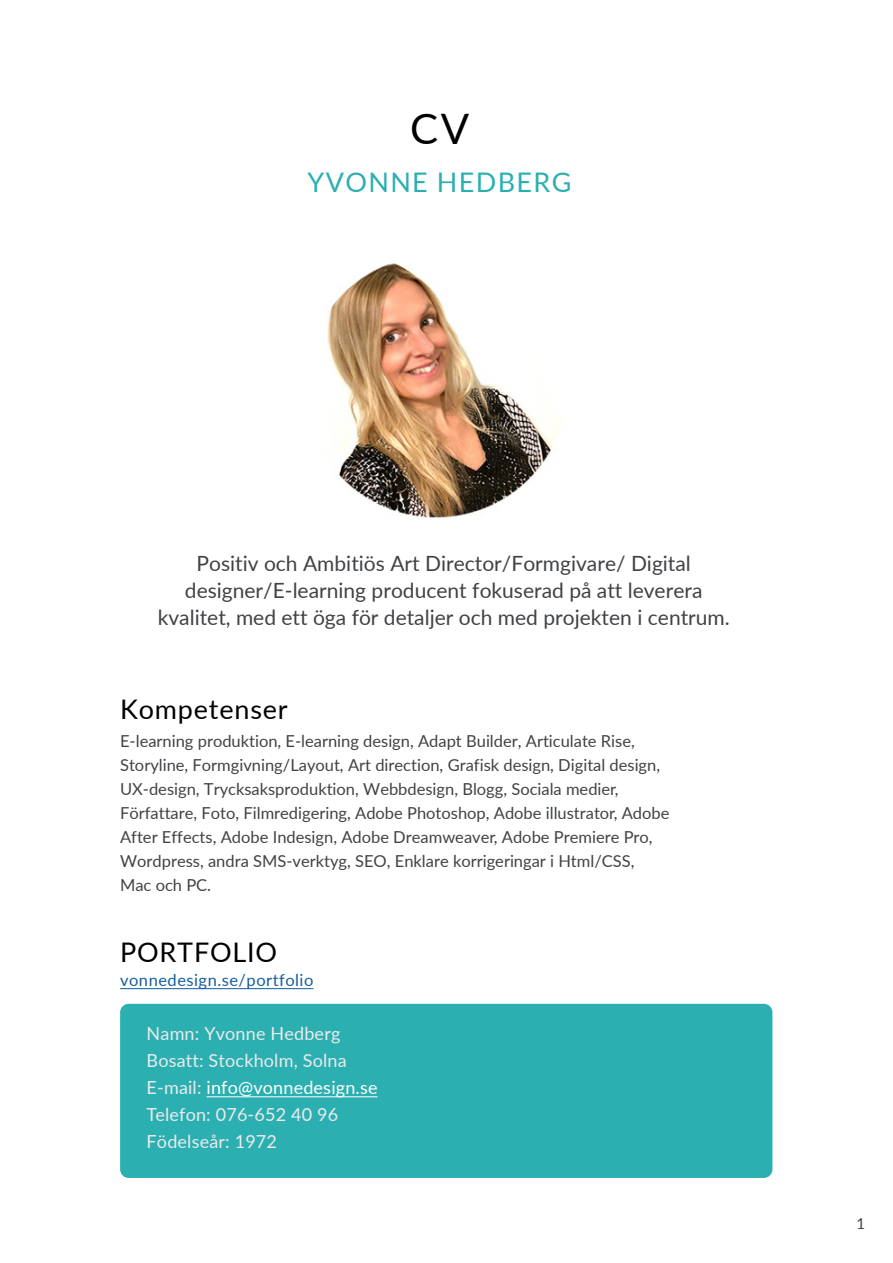
<style>
.page{position:relative;width:893px;height:1263px;background:#fff}
.page>*{position:absolute;margin:0;border:0;box-sizing:border-box;transform-origin:0 0}
.t1{font:42px "Lato";color:#000001}
.t2{font:27px "Lato";letter-spacing:.03em;color:#000001}
.t3{font:27px "Lato";letter-spacing:.05em;color:#2cafb1}
.t4{font:21px/27px "Lato";color:#404245;text-align:center}
.t5{font:18px/27px "Lato";letter-spacing:.01em;color:#ebebec}
.t6{font:16.5px/24px "Lato";color:#404245}
.t7{font:16.5px "Lato";letter-spacing:.03em;color:#175d9e}
.t8{font:15px "Lato";color:#404245}
.s1{color:#fff}
</style>
<div class="page">
<img style="left:327px;top:263px;width:233px;height:255px">
<div style="left:120px;top:1004px;width:652px;height:174px;background:#2cafb1;border-radius:9px"></div>
<hr style="left:207px;top:1096px;width:170px;height:1px;background:#fff">
<hr style="left:120px;top:988px;width:193px;height:1px;background:#175d9e">
<p class="t1" style="left:410px;top:99px;width:61px">CV</p>
<p class="t3" style="left:308px;top:163px;width:265px">YVONNE HEDBERG</p>
<p class="t4" style="left:158px;top:548px;width:573px">Positiv och Ambitiös Art Director/Formgivare/ Digital designer/E-learning producent fokuserad på att leverera kvalitet, med ett öga för detaljer och med projekten i centrum.</p>
<p class="t2" style="left:120px;top:689px;width:169px">Kompetenser</p>
<p class="t6" style="left:120px;top:728px;width:551px">E-learning produktion, E-learning design, Adapt Builder, Articulate Rise, Storyline, Formgivning/Layout, Art direction, Grafisk design, Digital design, UX-design, Trycksaksproduktion, Webbdesign, Blogg, Sociala medier, Författare, Foto, Filmredigering, Adobe Photoshop, Adobe illustrator, Adobe After Effects, Adobe Indesign, Adobe Dreamweaver, Adobe Premiere Pro, Wordpress, andra SMS-verktyg, SEO, Enklare korrigeringar i Html/CSS, Mac och PC.</p>
<p class="t2" style="left:120px;top:933px;width:158px">PORTFOLIO</p>
<p class="t7" style="left:120px;top:968px;width:195px">vonnedesign.se/portfolio</p>
<p class="t5" style="left:147px;top:1019px;width:232px">Namn: Yvonne Hedberg<br>Bosatt: Stockholm, Solna<br>E-mail: <span class="s1">info@vonnedesign.se<br></span>Telefon: 076-652 40 96<br>Födelseår: 1972</p>
<p class="t8" style="left:856px;top:1213px;width:10px">1</p>
</div>
